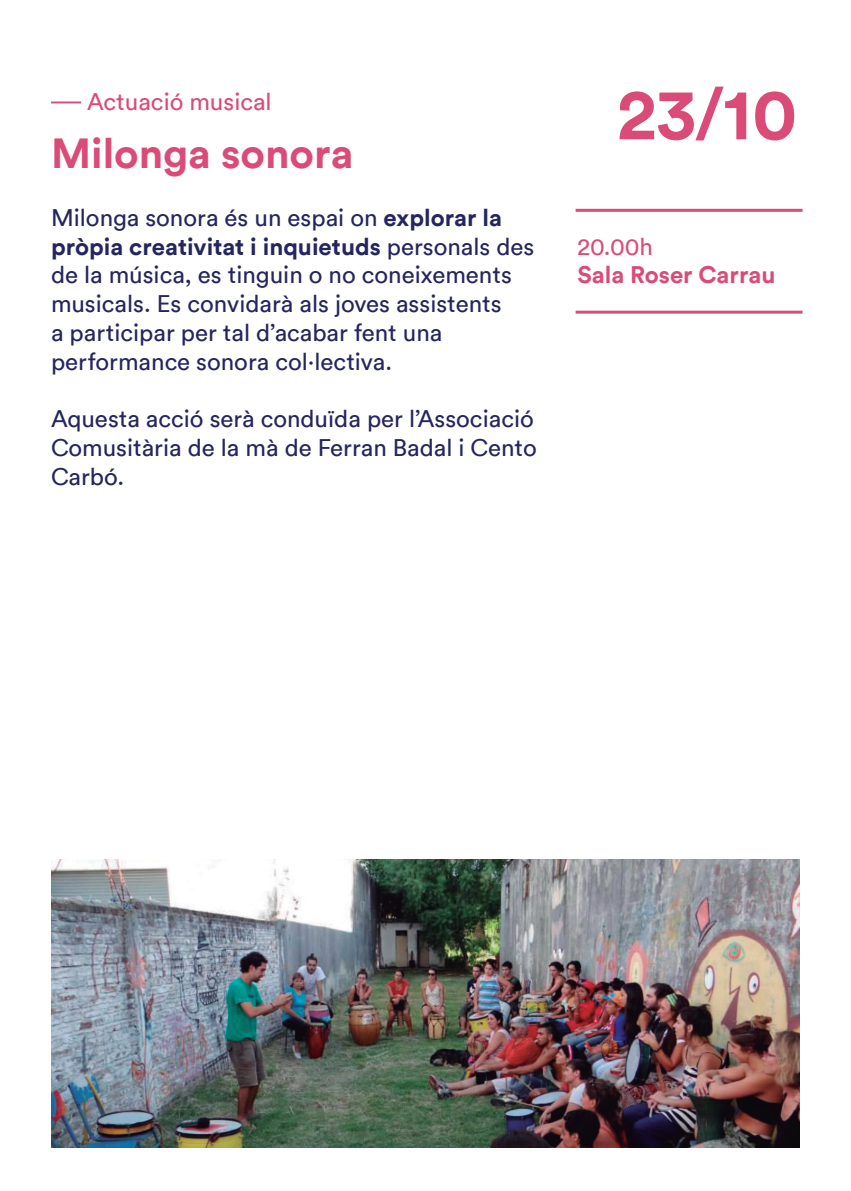
<style>
.page{position:relative;width:851px;height:1191px;background:#fff}
.page>*{position:absolute;margin:0;border:0;box-sizing:border-box;transform-origin:0 0}
.t1{font:700 72px "Circular";color:#db4b77}
.t2{font:700 42px "Circular";color:#db4b77}
.t3{font:24px/28.8px "Circular";color:#252560}
.t4{font:24px "Circular";color:#db4b77}
.t5{font:700 24px "Circular";color:#db4b77}
.s1{font-weight:700}
.s2{font-family:"Helvetica Neue"}
</style>
<div class="page">
<hr style="left:51px;top:101px;width:30px;height:2px;background:#db4b77">
<hr style="left:575px;top:209px;width:227px;height:3px;background:#db4b77">
<hr style="left:575px;top:311px;width:227px;height:3px;background:#db4b77">
<img style="left:51px;top:859px;width:748px;height:288px">
<p class="t4" style="left:87px;top:87px;width:186px">Actuació musical</p>
<p class="t2" style="left:51px;top:126px;width:304px">Milonga sonora</p>
<p class="t3" style="left:51px;top:203px;width:485px">Milonga sonora és un espai on <span class="s1">explorar la pròpia creativitat i inquietuds</span> personals des de la música, es tinguin o no coneixements musicals. Es convidarà als joves assistents<br>a participar per tal d’acabar fent una performance sonora col·lectiva.</p>
<p class="t3" style="left:51px;top:404px;width:487px;text-align:justify">Aquesta acció serà conduïda per l’Associació Comusitària de la mà de Ferran Badal i Cento Carbó.</p>
<p class="t1" style="left:617px;top:67px;width:181px">23<span class="s2">/</span>10</p>
<p class="t4" style="left:577px;top:231px;width:77px">20.00h</p>
<p class="t5" style="left:577px;top:259px;width:199px">Sala Roser Carrau</p>
</div>
